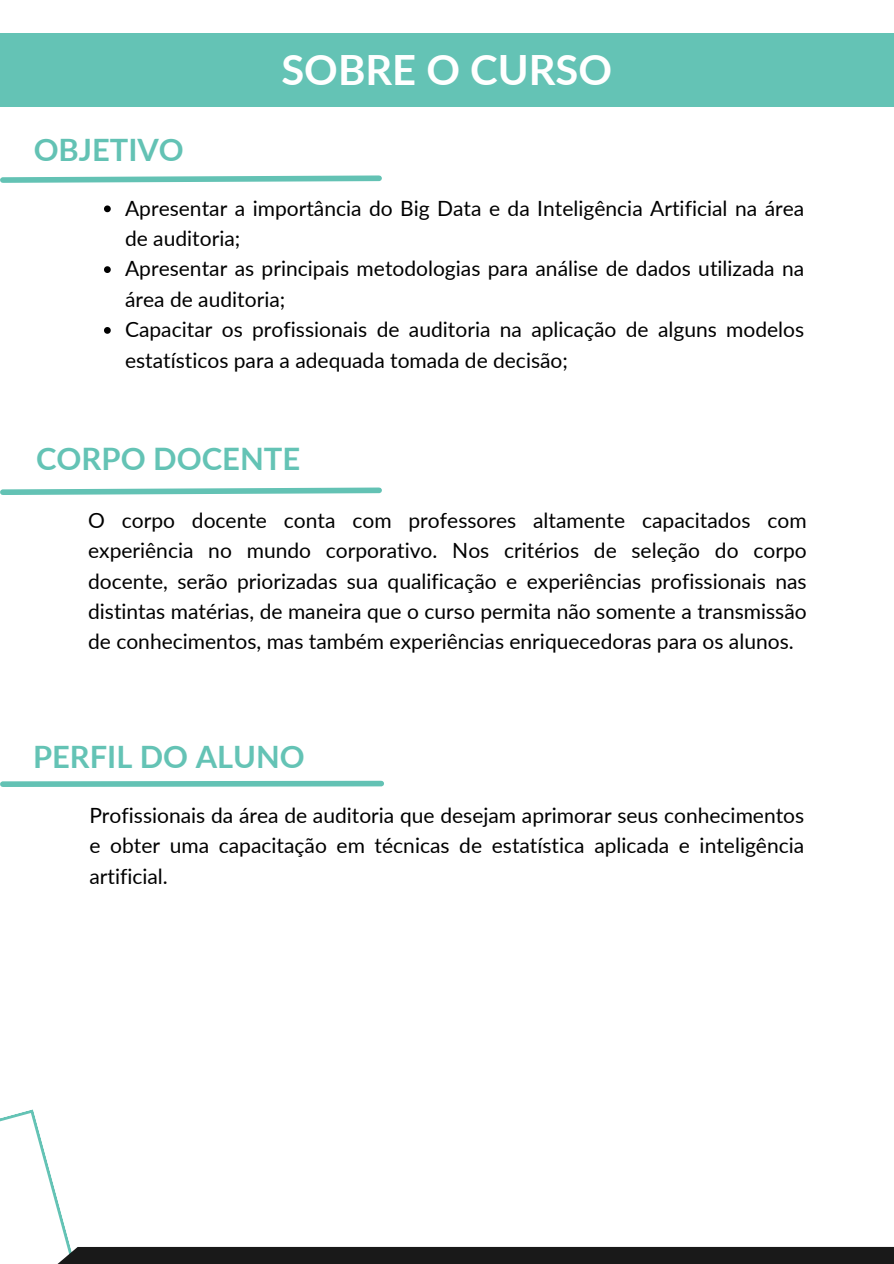
<style>
.page{position:relative;width:894px;height:1264px;background:#fff}
.page>*{position:absolute;margin:0;border:0;box-sizing:border-box;transform-origin:0 0}
.t1{font:700 41.7px "Lato";color:#fff}
.t2{font:700 30.9px "Lato";color:#64c3b5}
.t3{font:700 30.75px "Lato";color:#64c3b5}
.t4{font:700 30.75px "Lato";color:#63c2b4}
.t5{font:21px/30.3px "Lato";color:#000}
</style>
<div class="page">
<svg style="left:104px;top:205px;width:7px;height:7px"></svg>
<svg style="left:104px;top:266px;width:7px;height:7px"></svg>
<svg style="left:104px;top:327px;width:7px;height:7px"></svg>
<svg style="left:0;top:175px;width:382px;height:8px"></svg>
<div style="left:0;top:34px;width:893px;height:73px;background:#64c3b5"></div>
<svg style="left:0;top:487px;width:382px;height:8px"></svg>
<svg style="left:0;top:1109px;width:70px;height:137px"></svg>
<div style="left:39px;top:1246px;width:854px;height:17px;background:#191919"></div>
<svg style="left:0;top:780px;width:384px;height:7px"></svg>
<p class="t4" style="left:34px;top:131px;width:152px">OBJETIVO</p>
<p class="t1" style="left:281px;top:44px;width:332px">SOBRE O CURSO</p>
<h1 class="t5" style="left:125px;top:192px;width:680px">Apresentar a importância do Big Data e da Inteligência Artificial na área de auditoria;</h1>
<h2 class="t5" style="left:125px;top:253px;width:680px">Apresentar as principais metodologias para análise de dados utilizada na área de auditoria;</h2>
<p class="t5" style="left:125px;top:314px;width:680px">Capacitar os profissionais de auditoria na aplicação de alguns modelos estatísticos para a adequada tomada de decisão;</p>
<h2 class="t2" style="left:36px;top:440px;width:266px">CORPO DOCENTE</h2>
<p class="t5" style="left:88px;top:504px;width:719px;text-align:justify">O corpo docente conta com professores altamente capacitados com experiência no mundo corporativo. Nos critérios de seleção do corpo docente, serão priorizadas sua qualificação e experiências profissionais nas distintas matérias, de maneira que o curso permita não somente a transmissão de conhecimentos, mas também experiências enriquecedoras para os alunos.</p>
<h2 class="t3" style="left:33px;top:737px;width:273px">PERFIL DO ALUNO</h2>
<p class="t5" style="left:89px;top:799px;width:716px;text-align:justify">Profissionais da área de auditoria que desejam aprimorar seus conhecimentos e obter uma capacitação em técnicas de estatística aplicada e inteligência artificial.</p>
</div>
